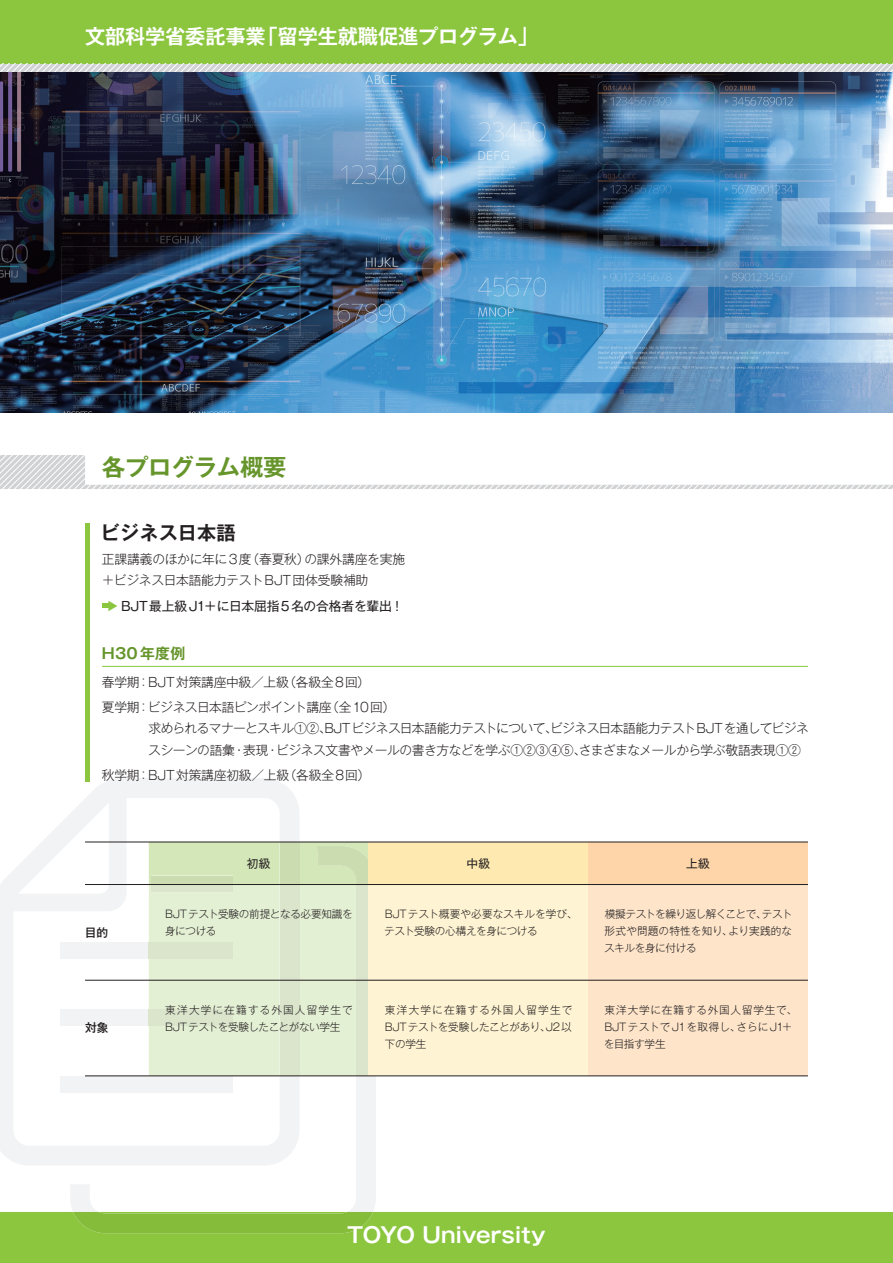
<style>
.page{position:relative;width:893px;height:1263px;background:#fff}
.page>*{position:absolute;margin:0;border:0;box-sizing:border-box;transform-origin:0 0}
.t1{font:700 23.4px "Gothic MB101 Pro De";letter-spacing:-.015em;color:#66952c}
.t2{font:700 21.3px "Gothic MB101 Pro De";letter-spacing:-.01em;color:#fff}
.t3{font:700 20.25px "Gothic MB101 Pro De";letter-spacing:-.005em;color:#fff}
.t4{font:700 19.2px "Gothic MB101 Pro De";letter-spacing:.01em;color:#231f20}
.t5{font:700 14.85px "Gothic MB101 Pro De";letter-spacing:.02em;color:#66952c}
.t6{font:300 12.75px/21.3px "Gothic MB101 Pro";letter-spacing:-.025em;color:#231f20}
.t7{font:12.75px "Gothic MB101 Pro";letter-spacing:-.015em;color:#231f20}
.t8{font:300 12.75px "Gothic MB101 Pro";letter-spacing:-.045em;color:#231f20}
.t9{font:11.7px "Gothic MB101 Pro";color:#231f20}
.t10{font:500 11.7px "Gothic MB101 Pro";color:#231f20}
.t11{font:300 10.65px/17px "Gothic MB101 Pro";letter-spacing:-.02em;color:#231f20}
.t12{font:300 10.65px/17px "Gothic MB101 Pro";letter-spacing:.035em;color:#231f20}
.t13{font:300 10.65px/17px "Gothic MB101 Pro";letter-spacing:.075em;color:#231f20}
</style>
<div class="page">
<svg style="left:0;top:778px;width:299px;height:387px"></svg>
<svg style="left:70px;top:859px;width:306px;height:353px"></svg>
<div style="left:0;top:0;width:893px;height:64px;background:#8bc63e"></div>
<div style="left:0;top:1212px;width:893px;height:51px;background:#8bc63e"></div>
<svg style="left:73px;top:1212px;width:300px;height:21px;background:#86be3d"></svg>
<svg style="left:0;top:64px;width:893px;height:8px"></svg>
<svg style="left:0;top:455px;width:893px;height:34px"></svg>
<hr style="left:85px;top:523px;width:4px;height:258px;background:#8bc63e">
<svg style="left:149px;top:843px;width:220px;height:232px;background:#deebcc"></svg>
<div style="left:369px;top:884px;width:219px;height:192px;background:#fef3d2"></div>
<div style="left:588px;top:884px;width:220px;height:192px;background:#fee5ca"></div>
<div style="left:369px;top:842px;width:219px;height:42px;background:#feeab1"></div>
<div style="left:588px;top:842px;width:220px;height:42px;background:#fdd5a8"></div>
<hr style="left:85px;top:884px;width:723px;height:1px;background:#231f20">
<hr style="left:85px;top:980px;width:723px;height:1px;background:#231f20">
<hr style="left:85px;top:1075px;width:723px;height:1px;background:#231f20">
<hr style="left:85px;top:842px;width:723px;height:1px;background:#231f20">
<img style="left:0;top:72px;width:893px;height:340px">
<svg style="left:103px;top:601px;width:14px;height:10px"></svg>
<hr style="left:102px;top:666px;width:706px;height:1px;background:#8bc63e">
<h3 class="t3" style="left:258px;top:20px;width:282px">「留学生就職促進プログラム「</h3>
<h3 class="t3" style="left:85px;top:20px;width:182px">文部科学省委託事業</h3>
<h1 class="t1" style="left:102px;top:447px;width:186px">各プログラム概要</h1>
<h3 class="t4" style="left:101px;top:517px;width:137px">ビジネス日本語</h3>
<p class="t6" style="left:102px;top:547px;width:268px">正課講義のほかに年に3 （度春夏秋）<br>＋ビジネス日本語能力テストBJT団体受験補助</p>
<p class="t6" style="left:304px;top:547px;width:102px">の課外講座を実施</p>
<p class="t7" style="left:121px;top:595px;width:284px">BJT最上級J1+に日本屈指5名の合格者を輩出!</p>
<p class="t5" style="left:102px;top:641px;width:85px">H30年度例</p>
<p class="t6" style="left:283px;top:669px;width:88px">（各級全8回(</p>
<p class="t6" style="left:102px;top:669px;width:39px">春学期</p>
<p class="t6" style="left:137px;top:669px;width:153px">：BJT対策講座中級／上級</p>
<p class="t6" style="left:148px;top:695px;width:185px">ビジネス日本語ピンポイント講座</p>
<p class="t6" style="left:326px;top:695px;width:70px">（全10回(</p>
<p class="t6" style="left:102px;top:695px;width:39px">夏学期</p>
<p class="t6" style="left:137px;top:695px;width:14px">：</p>
<p class="t6" style="left:324px;top:716px;width:486px">BJTビジネス日本語能力テストについてビジネス日本語能力テストBJTを通してビジネ</p>
<p class="t6" style="left:545px;top:716px;width:14px">、</p>
<p class="t8" style="left:149px;top:718px;width:185px">求められるマナーとスキル①②、</p>
<p class="t6" style="left:276px;top:737px;width:311px">ビジネス文書やメールの書き方などを学ぶ①②③④⑤、</p>
<p class="t6" style="left:579px;top:737px;width:224px">さまざまなメールから学ぶ敬語表現12</p>
<p class="t6" style="left:148px;top:737px;width:88px">スシーンの語彙</p>
<p class="t6" style="left:243px;top:737px;width:27px">表現</p>
<p class="t6" style="left:233px;top:737px;width:14px">・</p>
<p class="t6" style="left:266px;top:737px;width:14px">・</p>
<p class="t6" style="left:284px;top:763px;width:88px">（各級全8回(</p>
<p class="t6" style="left:102px;top:763px;width:39px">秋学期</p>
<p class="t6" style="left:137px;top:763px;width:153px">：BJT対策講座初級／上級</p>
<p class="t10" style="left:85px;top:923px;width:25px">目的</p>
<p class="t10" style="left:85px;top:1018px;width:25px">対象</p>
<p class="t9" style="left:247px;top:853px;width:25px">初級</p>
<p class="t9" style="left:467px;top:853px;width:25px">中級</p>
<p class="t11" style="left:165px;top:904px;width:189px">BJTテスト受験の前提となる必要知識を身につける</p>
<p class="t11" style="left:384px;top:904px;width:195px">BJTテスト概要や必要なスキルを学び、テスト受験の心構えを身につける</p>
<p class="t12" style="left:165px;top:1000px;width:189px">東洋大学に在籍する外国人留学生で<br>BJTテストを受験したことがない学生</p>
<p class="t11" style="left:385px;top:1000px;width:189px;text-align:justify">東洋大学に在籍する外国人留学生でBJTテストを受験したことがあり J、 2以下の学生</p>
<p class="t9" style="left:686px;top:853px;width:25px">上級</p>
<p class="t11" style="left:728px;top:904px;width:65px;text-indent:-124px">模擬テストを繰り返し解くことで、<br>より実践的な</p>
<p class="t11" style="left:762px;top:904px;width:32px">テスト</p>
<p class="t11" style="left:604px;top:921px;width:130px">形式や問題の特性を知り、スキルを身に付ける</p>
<p class="t13" style="left:736px;top:1000px;width:62px;text-indent:-132px">東洋大学に在籍する外国人留学生で、さらにJ1+</p>
<p class="t11" style="left:604px;top:1017px;width:138px">BJTテストでJ1を取得し、を目指す学生</p>
<h2 class="t2" style="left:347px;top:1217px;width:200px">TOYO University</h2>
</div>
